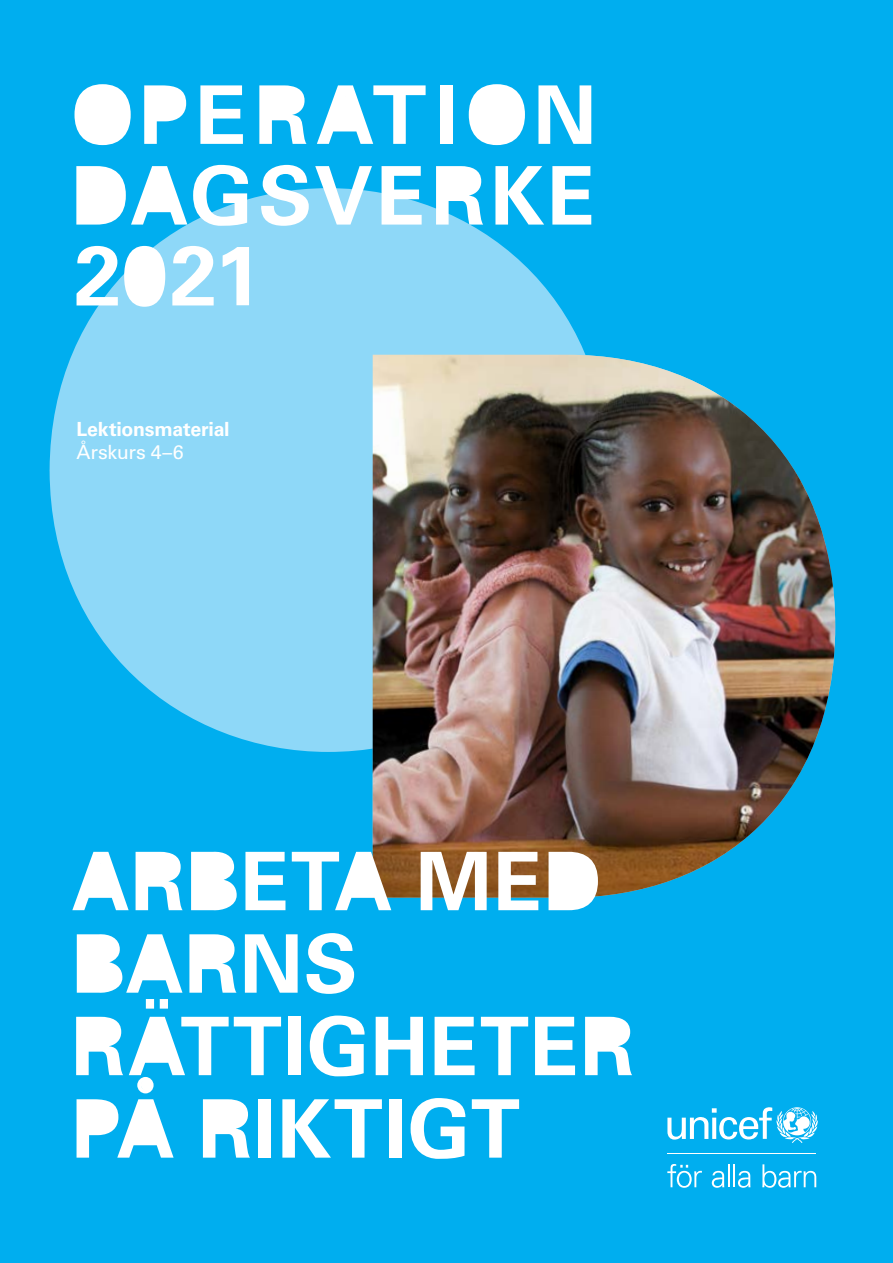
<style>
.page{position:relative;width:893px;height:1263px;background:#00aeef}
.page>*{position:absolute;margin:0;border:0;box-sizing:border-box;transform-origin:0 0}
.t1{font:700 80.85px/82.5px "Univers";letter-spacing:.015em;color:#fff}
.t2{font:700 19.5px "Univers LT Std";letter-spacing:-.01em;color:#fff}
.t3{font:19.5px "Univers LT Std";letter-spacing:-.01em;color:#fff}
</style>
<div class="page">
<svg style="left:50px;top:188px;width:542px;height:564px;fill:#8ed8f8"></svg>
<img style="left:373px;top:355px;width:462px;height:543px">
<svg style="left:667px;top:1107px;width:151px;height:36px"></svg>
<hr style="left:667px;top:1153px;width:149px;height:1px;background:#fff">
<svg style="left:667px;top:1164px;width:35px;height:24px"></svg>
<svg style="left:712px;top:1171px;width:12px;height:17px"></svg>
<hr style="left:728px;top:1164px;width:2px;height:23px;background:#fff">
<hr style="left:733px;top:1164px;width:2px;height:23px;background:#fff">
<svg style="left:738px;top:1171px;width:12px;height:17px"></svg>
<svg style="left:762px;top:1164px;width:54px;height:24px"></svg>
<div style="left:75px;top:84px;width:56px;height:61px;background:#fff;border-radius:50%"></div>
<svg style="left:144px;top:85px;width:42px;height:59px"></svg>
<svg style="left:200px;top:85px;width:43px;height:59px"></svg>
<svg style="left:259px;top:85px;width:47px;height:59px"></svg>
<div style="left:440px;top:85px;width:13px;height:59px;background:#fff"></div>
<div style="left:469px;top:84px;width:56px;height:61px;background:#fff;border-radius:50%"></div>
<svg style="left:538px;top:85px;width:53px;height:59px"></svg>
<svg style="left:76px;top:166px;width:111px;height:59px"></svg>
<svg style="left:193px;top:165px;width:55px;height:61px"></svg>
<svg style="left:261px;top:165px;width:48px;height:61px"></svg>
<svg style="left:315px;top:166px;width:57px;height:59px"></svg>
<svg style="left:382px;top:166px;width:40px;height:59px"></svg>
<svg style="left:436px;top:166px;width:47px;height:59px"></svg>
<svg style="left:495px;top:166px;width:49px;height:59px"></svg>
<svg style="left:552px;top:166px;width:39px;height:59px"></svg>
<svg style="left:77px;top:246px;width:41px;height:59px"></svg>
<div style="left:124px;top:246px;width:41px;height:61px;background:#fff;border-radius:50%"></div>
<svg style="left:172px;top:246px;width:42px;height:59px;background:#c9ecfb"></svg>
<svg style="left:88px;top:863px;width:25px;height:28px"></svg>
<svg style="left:143px;top:945px;width:25px;height:28px"></svg>
<svg style="left:143px;top:1027px;width:25px;height:27px"></svg>
<svg style="left:132px;top:1109px;width:26px;height:28px"></svg>
<svg style="left:353px;top:862px;width:25px;height:27px"></svg>
<svg style="left:317px;top:85px;width:109px;height:59px"></svg>
<div style="left:144px;top:859px;width:24px;height:21px;background:#fff"></div>
<div style="left:86px;top:1024px;width:24px;height:21px;background:#fff"></div>
<div style="left:85px;top:940px;width:24px;height:21px;background:#fff"></div>
<div style="left:199px;top:940px;width:24px;height:21px;background:#fff"></div>
<div style="left:86px;top:965px;width:24px;height:21px;background:#fff"></div>
<div style="left:198px;top:859px;width:24px;height:21px;background:#fff"></div>
<div style="left:596px;top:1024px;width:25px;height:20px;background:#fff"></div>
<div style="left:212px;top:1107px;width:25px;height:21px;background:#fff"></div>
<div style="left:84px;top:1107px;width:25px;height:21px;background:#fff"></div>
<div style="left:198px;top:883px;width:27px;height:21px;background:#fff"></div>
<div style="left:552px;top:855px;width:40px;height:51px;background:#fff;border-radius:50%"></div>
<div style="left:141px;top:1079px;width:10px;height:11px;background:#fff;border-radius:50%"></div>
<svg style="left:223px;top:247px;width:26px;height:58px;background:#d0eefc"></svg>
<p class="t2" style="left:77px;top:418px;width:155px">Lektionsmaterial</p>
<p class="t3" style="left:77px;top:440px;width:109px">Årskurs 4–6</p>
<p class="t1" style="left:71px;top:837px;width:564px">ARBETA MED<br>BARNS<br>RÄTTIGHETER<br>PÅ RIKTIGT</p>
</div>
